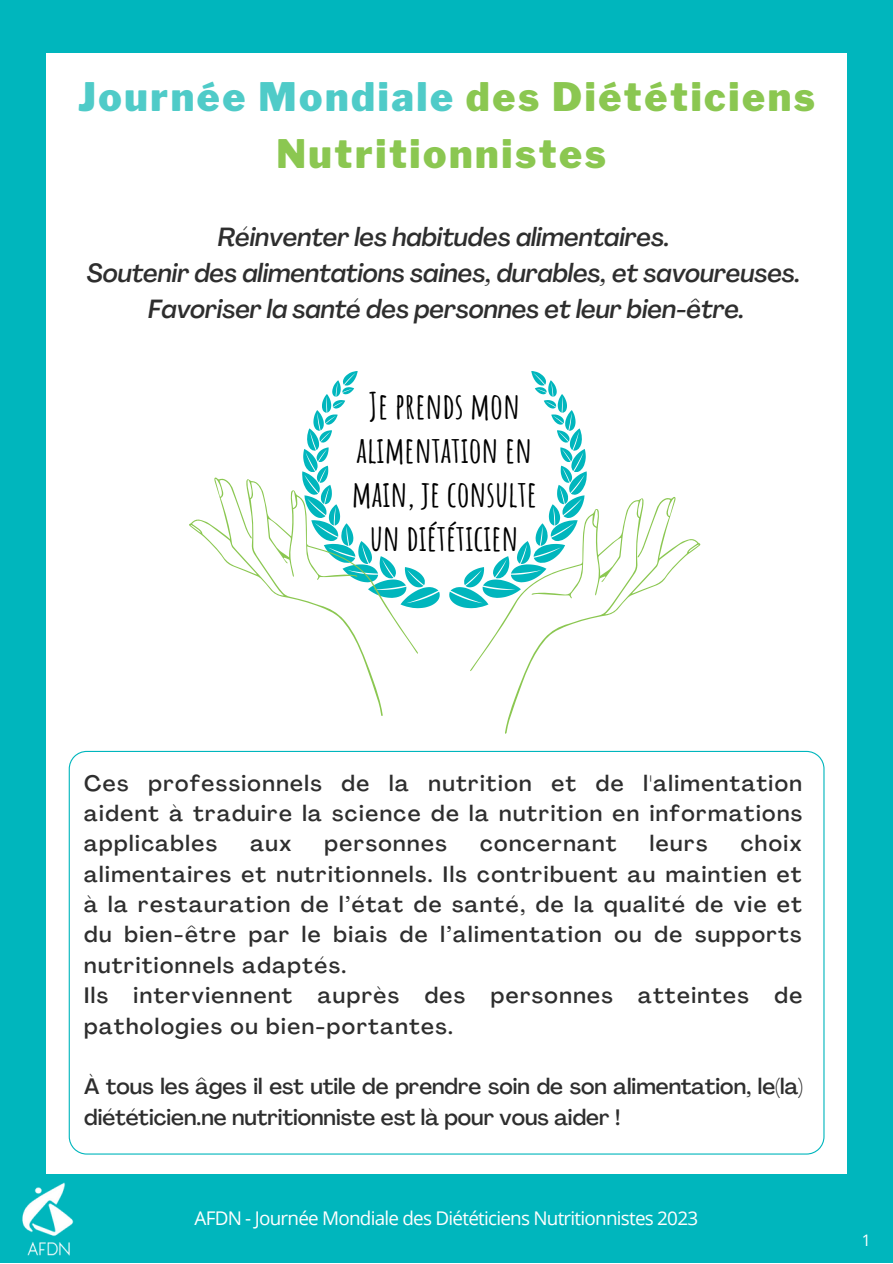
<style>
.page{position:relative;width:893px;height:1264px;background:#fff}
.page>*{position:absolute;margin:0;border:0;box-sizing:border-box;transform-origin:0 0}
.t1{font:900 39px/57.3px "Libre Franklin";letter-spacing:.065em;color:#8bc751;text-align:center}
.t2{font:700 35.55px/43.8px "Amatic SC";color:#000;text-align:center}
.t3{font:italic 500 25.95px/36px "Agrandir";color:#2e2e2e;text-align:center}
.t4{font:500 22.05px/30.3px "Agrandir";letter-spacing:.065em;color:#2e2e2e;text-align:justify}
.t5{font:500 22.05px/30.3px "Agrandir";color:#2e2e2e}
.t6{font:18.9px "Open Sans";letter-spacing:-.04em;color:#fff}
.t7{font:15.9px "Open Sans";color:#fff}
.s1{color:#4fcbc8}
</style>
<div class="page">
<div style="left:0;top:0;width:892px;height:1262px;background:#00b6bd"></div>
<div style="left:46px;top:53px;width:800px;height:1120px;background:#fff"></div>
<img style="left:22px;top:1182px;width:52px;height:74px">
<svg style="left:69px;top:751px;width:755px;height:403px"></svg>
<svg style="left:303px;top:371px;width:55px;height:99px"></svg>
<svg style="left:531px;top:371px;width:55px;height:118px"></svg>
<svg style="left:449px;top:489px;width:252px;height:245px"></svg>
<svg style="left:189px;top:470px;width:251px;height:246px"></svg>
<h1 class="t1" style="left:78px;top:68px;width:738px"><span class="s1">Journée Mondiale</span> des Diététiciens<br>Nutritionnistes</h1>
<p class="t3" style="left:87px;top:222px;width:715px">Réinventer les habitudes alimentaires.<br>Soutenir des alimentations saines, durables, et savoureuses.<br>Favoriser la santé des personnes et leur bien-être.</p>
<h2 class="t2" style="left:352px;top:383px;width:187px">JE PRENDS MON<br>ALIMENTATION EN<br>MAIN, JE CONSULTE<br>UN DIÉTÉTICIEN</h2>
<p class="t4" style="left:84px;top:770px;width:719px">Ces professionnels de la nutrition et de l'alimentation aident à traduire la science de la nutrition en informations applicables</p>
<p class="t4" style="left:84px;top:830px;width:719px;text-align:left;text-indent:656px">choix alimentaires et nutritionnels. Ils contribuent au maintien et à la restauration de l’état de santé, de la qualité de vie et du bien-être par le biais de l’alimentation ou de supports nutritionnels adaptés.<br>Ils interviennent auprès des personnes atteintes de pathologies ou bien-portantes.</p>
<p class="t5" style="left:84px;top:1073px;width:720px">À tous les âges il est utile de prendre soin de son alimentation, le(la) diététicien.ne nutritionniste est là pour vous aider !</p>
<p class="t4" style="left:250px;top:830px;width:42px">aux</p>
<p class="t4" style="left:324px;top:830px;width:124px">personnes</p>
<p class="t4" style="left:480px;top:830px;width:138px">concernant</p>
<p class="t4" style="left:650px;top:830px;width:59px">leurs</p>
<p class="t6" style="left:194px;top:1204px;width:505px">AFDN - Journée Mondiale des Diététiciens Nutritionnistes 2023</p>
<p class="t7" style="left:861px;top:1228px;width:11px">1</p>
</div>
